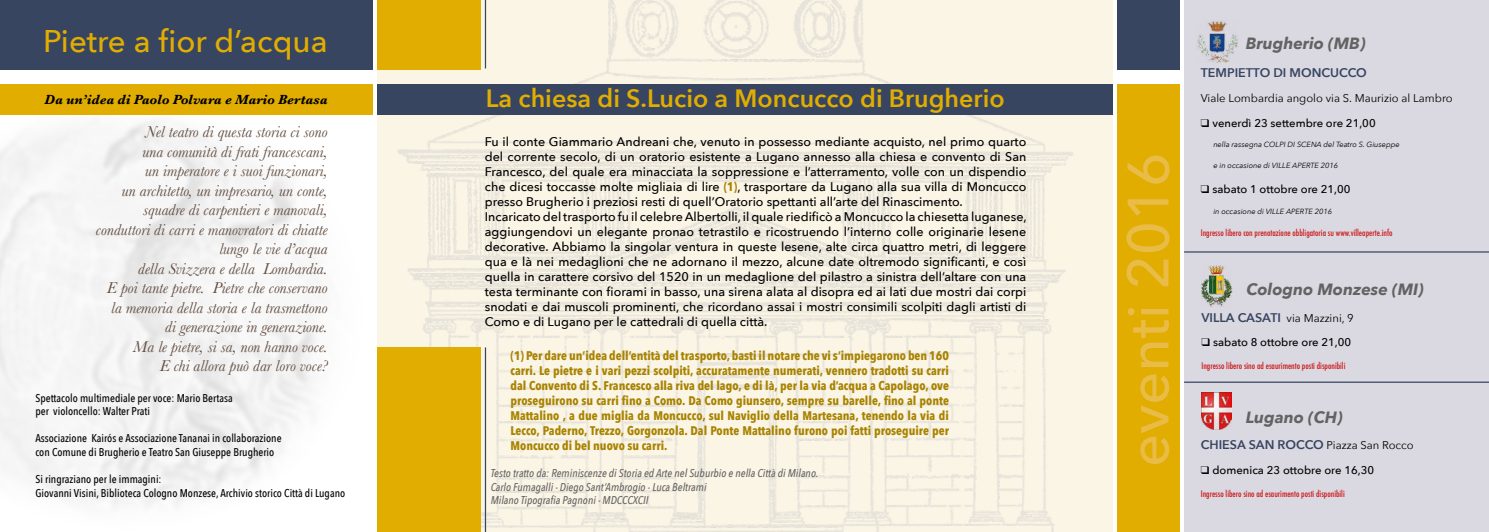
<style>
.page{position:relative;width:1489px;height:532px;background:#fff}
.page>*{position:absolute;margin:0;border:0;box-sizing:border-box;transform-origin:0 0}
.t1{font:500 31.25px "Avenir Next";color:#e1ad00}
.t2{font:600 25px "Avenir Next";color:#e1ad00}
.t3{font:italic 16.25px/19.5px "Baskerville";color:#634e42;text-align:right}
.t4{font:italic 700 16.25px "Avenir Next";color:#646363}
.t5{font:italic 700 13.75px "Baskerville";color:#000}
.t6{font:500 12.5px/15px "Avenir Next";color:#000}
.t7{font:700 12.5px/15px "Avenir Next Condensed";color:#a88300;text-align:justify}
.t8{font:600 12.5px "Avenir Next";color:#374561}
.t9{font:500 11.25px/13.5px "Avenir Next Condensed";color:#000}
.t10{font:italic 500 11.25px/13.5px "Avenir Next Condensed";color:#646363}
.t11{font:500 11.25px "Avenir Next";color:#000}
.t12{font:11.25px "Avenir Next";color:#000}
.t13{font:500 condensed 8.75px "Futura";color:#cd171a}
.t14{font:italic 7.5px "Avenir Next";color:#000}
.s1{font-family:"Avenir Next Condensed";font-weight:700;color:#a88300}
.s2{font-weight:600;font-size:12.5px;color:#374561}
.s3{font-weight:400;font-size:11.25px;color:#000}
</style>
<div class="page">
<div style="left:1183px;top:0;width:305px;height:531px;background:#dad9e1"></div>
<div style="left:377px;top:0;width:735px;height:531px;background:#fbf5e6"></div>
<img style="left:392px;top:0;width:704px;height:531px">
<hr style="left:1183px;top:381px;width:305px;height:1px;background:#374561">
<hr style="left:1183px;top:251px;width:305px;height:1px;background:#374561">
<img style="left:0;top:114px;width:372px;height:393px">
<div style="left:0;top:84px;width:372px;height:30px;background:#e1ad00"></div>
<div style="left:377px;top:347px;width:103px;height:184px;background:#e1ad00"></div>
<div style="left:377px;top:84px;width:735px;height:30px;background:#374561"></div>
<hr style="left:485px;top:347px;width:1px;height:184px;background:#374561">
<hr style="left:485px;top:0;width:1px;height:68px;background:#374561">
<div style="left:377px;top:0;width:103px;height:69px;background:#e1ad00"></div>
<img style="left:1201px;top:265px;width:30px;height:41px">
<img style="left:1201px;top:392px;width:29px;height:37px">
<img style="left:1197px;top:21px;width:41px;height:41px">
<div style="left:0;top:0;width:372px;height:69px;background:#374561"></div>
<div style="left:1116px;top:84px;width:63px;height:447px;background:#e1ad00"></div>
<div style="left:1116px;top:0;width:63px;height:69px;background:#374561"></div>
<svg style="left:1126px;top:155px;width:43px;height:309px"></svg>
<h1 class="t1" style="left:43px;top:14px;width:286px">Pietre a fior d’acqua</h1>
<p class="t5" style="left:45px;top:90px;width:284px">Da un’idea di Paolo Polvara e Mario Bertasa</p>
<p class="t3" style="left:96px;top:122px;width:233px">Nel teatro di questa storia ci sono<br>una comunità di frati francescani,<br>un imperatore e i suoi funzionari,<br>un architetto, un impresario, un conte, squadre di carpentieri e manovali, conduttori di carri e manovratori di chiatte lungo le vie d’acqua<br>della Svizzera e della Lombardia.<br>E poi tante pietre. Pietre che conservano la memoria della storia e la trasmettono<br>di generazione in generazione.<br>Ma le pietre, si sa, non hanno voce.<br>E chi allora può dar loro voce?</p>
<p class="t9" style="left:35px;top:391px;width:199px">Spettacolo multimediale per voce: Mario Bertasa per violoncello: Walter Prati</p>
<p class="t9" style="left:35px;top:431px;width:248px">Associazione Kairós e Associazione Tananai in collaborazione con Comune di Brugherio e Teatro San Giuseppe Brugherio</p>
<p class="t9" style="left:35px;top:472px;width:311px">Si ringraziano per le immagini:<br>Giovanni Visini, Biblioteca Cologno Monzese, Archivio storico Città di Lugano</p>
<h2 class="t2" style="left:485px;top:77px;width:520px">La chiesa di S.Lucio a Moncucco di Brugherio</h2>
<p class="t6" style="left:485px;top:133px;width:543px">Fu il conte Giammario Andreani che, venuto in possesso mediante acquisto, nel primo quarto del corrente secolo, di un oratorio esistente a Lugano annesso alla chiesa e convento di San Francesco, del quale era minacciata la soppressione e l’atterramento, volle con un dispendio che dicesi toccasse molte migliaia di lire <span class="s1">(1)</span>, trasportare da Lugano alla sua villa di Moncucco presso Brugherio i preziosi resti di quell’Oratorio spettanti all’arte del Rinascimento.<br>Incaricato del trasporto fu il celebre Albertolli, il quale riedificò a Moncucco la chiesetta luganese, aggiungendovi un elegante pronao tetrastilo e ricostruendo l’interno colle originarie lesene decorative. Abbiamo la singolar ventura in queste lesene, alte circa quattro metri, di leggere qua e là nei medaglioni che ne adornano il mezzo, alcune date oltremodo significanti, e così quella in carattere corsivo del 1520 in un medaglione del pilastro a sinistra dell’altare con una testa terminante con fiorami in basso, una sirena alata al disopra ed ai lati due mostri dai corpi snodati e dai muscoli prominenti, che ricordano assai i mostri consimili scolpiti dagli artisti di Como e di Lugano per le cattedrali di quella città.</p>
<p class="t7" style="left:510px;top:347px;width:440px">(1) Per dare un’idea dell’entità del trasporto, basti il notare che vi s’impiegarono ben 160 carri. Le pietre e i vari pezzi scolpiti, accuratamente numerati, vennero tradotti su carri dal Convento di S. Francesco alla riva del lago, e di là, per la via d’acqua a Capolago, ove proseguirono su carri fino a Como. Da Como giunsero, sempre su barelle, fino al ponte Mattalino , a due miglia da Moncucco, sul Naviglio della Martesana, tenendo la via di Lecco, Paderno, Trezzo, Gorgonzola. Dal Ponte Mattalino furono poi fatti proseguire per Moncucco di bel nuovo su carri.</p>
<p class="t10" style="left:490px;top:466px;width:329px">Testo tratto da: Reminiscenze di Storia ed Arte nel Suburbio e nella Città di Milano.<br>Carlo Fumagalli - Diego Sant’Ambrogio - Luca Beltrami<br>Milano Tipografia Pagnoni - MDCCCXCII</p>
<h3 class="t4" style="left:1245px;top:29px;width:121px">Brugherio (MB)</h3>
<p class="t8" style="left:1200px;top:62px;width:167px">TEMPIETTO DI MONCUCCO</p>
<p class="t12" style="left:1200px;top:88px;width:253px">Viale Lombardia angolo via S. Maurizio al Lambro</p>
<p class="t11" style="left:1200px;top:113px;width:176px">❑ venerdì 23 settembre ore 21,00</p>
<p class="t14" style="left:1213px;top:138px;width:188px">nella rassegna COLPI DI SCENA del Teatro S. Giuseppe</p>
<p class="t14" style="left:1213px;top:159px;width:126px">e in occasione di VILLE APERTE 2016</p>
<p class="t11" style="left:1200px;top:179px;width:151px">❑ sabato 1 ottobre ore 21,00</p>
<p class="t14" style="left:1213px;top:205px;width:120px">in occasione di VILLE APERTE 2016</p>
<p class="t13" style="left:1200px;top:227px;width:193px">Ingresso libero con prenotazione obbligatoria su www.villeaperte.info</p>
<h3 class="t4" style="left:1246px;top:275px;width:179px">Cologno Monzese (MI)</h3>
<p class="t12" style="left:1201px;top:308px;width:154px"><span class="s2">VILLA CASATI</span> via Mazzini, 9</p>
<p class="t11" style="left:1201px;top:333px;width:151px">❑ sabato 8 ottobre ore 21,00</p>
<p class="t13" style="left:1201px;top:359px;width:145px">Ingresso libero sino ad esaurimento posti disponibili</p>
<h3 class="t4" style="left:1245px;top:403px;width:98px">Lugano (CH)</h3>
<p class="t8" style="left:1200px;top:434px;width:214px">CHIESA SAN ROCCO <span class="s3">Piazza San Rocco</span></p>
<p class="t11" style="left:1200px;top:460px;width:175px">❑ domenica 23 ottobre ore 16,30</p>
<p class="t13" style="left:1200px;top:487px;width:145px">Ingresso libero sino ad esaurimento posti disponibili</p>
</div>
